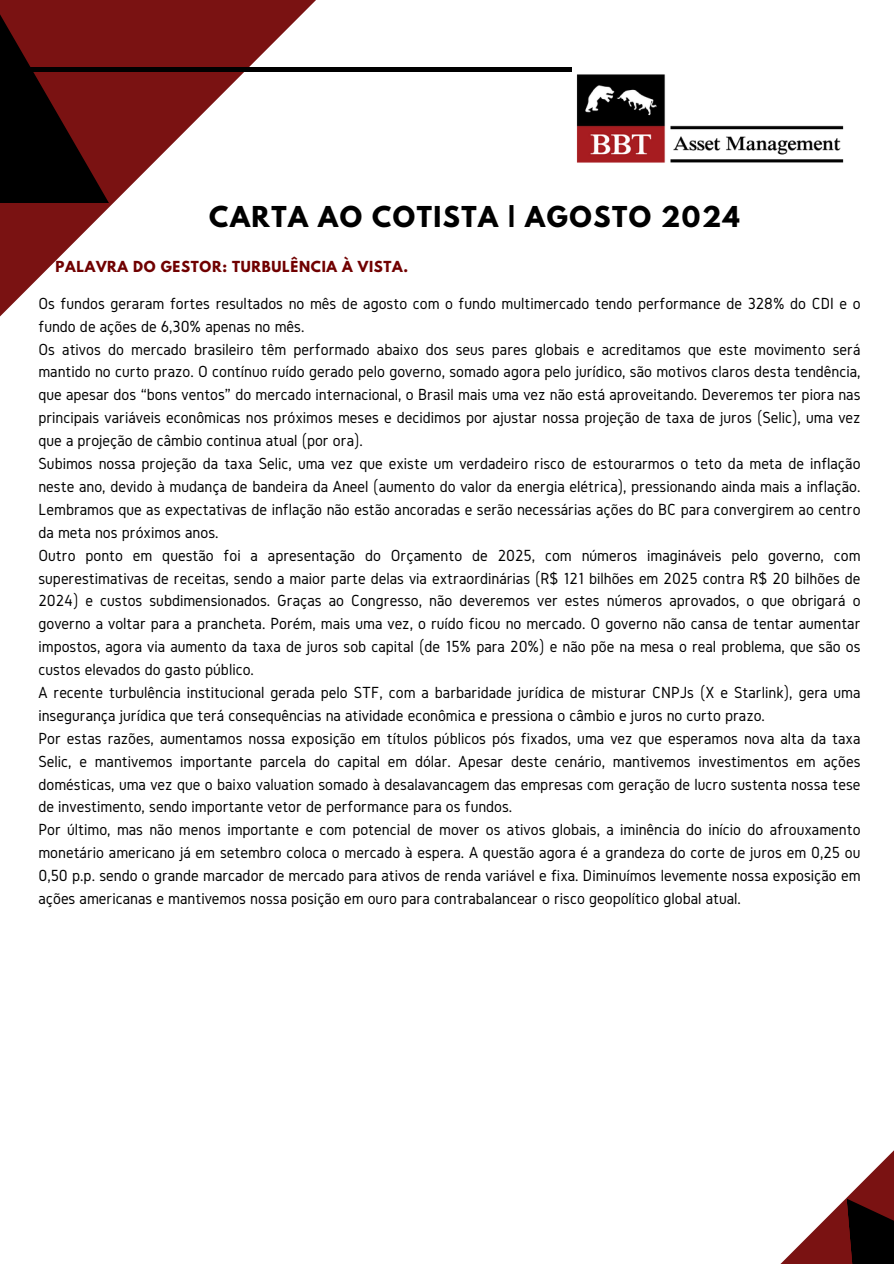
<style>
.page{position:relative;width:894px;height:1264px;background:#fff}
.page>*{position:absolute;margin:0;border:0;box-sizing:border-box;transform-origin:0 0}
.t1{font:700 25.5px "League Spartan";letter-spacing:.06em;color:#000}
.t2{font:16.65px/23px "Gidole";color:#000}
.t3{font:700 13.5px "League Spartan";letter-spacing:.05em;color:#700000}
</style>
<div class="page">
<svg style="left:0;top:0;width:371px;height:317px"></svg>
<svg style="left:0;top:0;width:109px;height:203px;background:#400909"></svg>
<hr style="left:0;top:68px;width:571px;height:4px;background:#000">
<svg style="left:846px;top:1198px;width:47px;height:65px;background:#1e0404"></svg>
<img style="left:571px;top:68px;width:273px;height:95px">
<p class="t1" style="left:209px;top:204px;width:531px">CARTA AO COTISTA | AGOSTO 2024</p>
<h2 class="t3" style="left:56px;top:260px;width:354px">PALAVRA DO GESTOR: TURBULÊNCIA À VISTA.</h2>
<p class="t2" style="left:38px;top:291px;width:823px">Os fundos geraram fortes resultados no mês de agosto com o fundo multimercado tendo performance de 328% do CDI e o fundo de ações de 6,30% apenas no mês.<br>Os ativos do mercado brasileiro têm performado abaixo dos seus pares globais e acreditamos que este movimento será mantido no curto prazo. O contínuo ruído gerado pelo governo, somado agora pelo jurídico, são motivos claros desta tendência, que apesar dos “bons ventos” do mercado internacional, o Brasil mais uma vez não está aproveitando. Deveremos ter piora nas principais variáveis econômicas nos próximos meses e decidimos por ajustar nossa projeção de taxa de juros (Selic), uma vez que a projeção de câmbio continua atual (por ora).<br>Subimos nossa projeção da taxa Selic, uma vez que existe um verdadeiro risco de estourarmos o teto da meta de inflação neste ano, devido à mudança de bandeira da Aneel (aumento do valor da energia elétrica), pressionando ainda mais a inflação.<br>Lembramos que as expectativas de inflação não estão ancoradas e serão necessárias ações do BC para convergirem ao centro da meta nos próximos anos.<br>Outro ponto em questão foi a apresentação do Orçamento de 2025, com números imagináveis pelo governo, com superestimativas de receitas, sendo a maior parte delas via extraordinárias (R$ 121 bilhões em 2025 contra R$ 20 bilhões de 2024) e custos subdimensionados. Graças ao Congresso, não deveremos ver estes números aprovados, o que obrigará o governo a voltar para a prancheta. Porém, mais uma vez, o ruído ficou no mercado. O governo não cansa de tentar aumentar impostos, agora via aumento da taxa de juros sob capital (de 15% para 20%) e não põe na mesa o real problema, que são os custos elevados do gasto público.<br>A recente turbulência institucional gerada pelo STF, com a barbaridade jurídica de misturar CNPJs (X e Starlink), gera uma insegurança jurídica que terá consequências na atividade econômica e pressiona o câmbio e juros no curto prazo.<br>Por estas razões, aumentamos nossa exposição em títulos públicos pós fixados, uma vez que esperamos nova alta da taxa Selic, e mantivemos importante parcela do capital em dólar. Apesar deste cenário, mantivemos investimentos em ações domésticas, uma vez que o baixo valuation somado à desalavancagem das empresas com geração de lucro sustenta nossa tese de investimento, sendo importante vetor de performance para os fundos.<br>Por último, mas não menos importante e com potencial de mover os ativos globais, a iminência do início do afrouxamento monetário americano já em setembro coloca o mercado à espera. A questão agora é a grandeza do corte de juros em 0,25 ou 0,50 p.p. sendo o grande marcador de mercado para ativos de renda variável e fixa. Diminuímos levemente nossa exposição em ações americanas e mantivemos nossa posição em ouro para contrabalancear o risco geopolítico global atual.</p>
</div>
